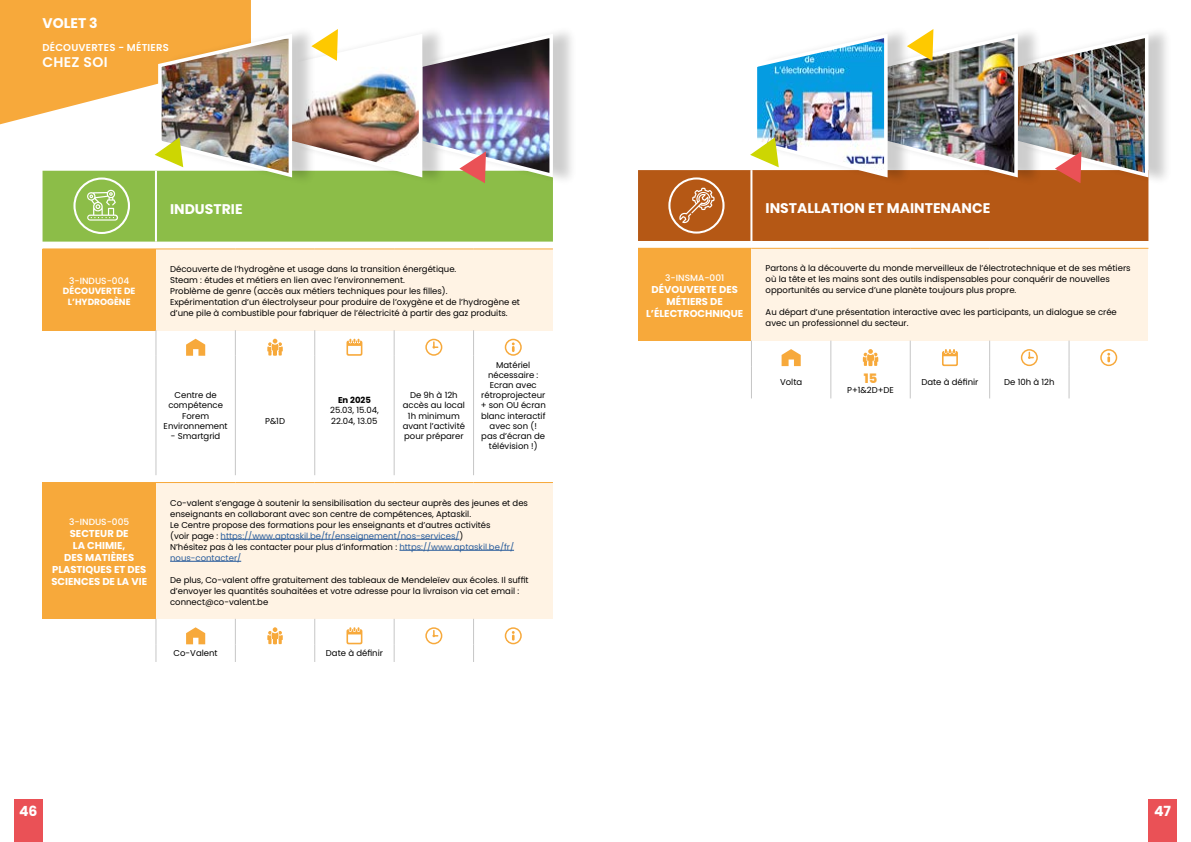
<style>
.page{position:relative;width:1191px;height:842px;background:#fff}
.page>*{position:absolute;margin:0;border:0;box-sizing:border-box;transform-origin:0 0}
.t1{font:700 14px "Poppins";color:#fff}
.t2{font:600 14px "Poppins";letter-spacing:.02em;color:#fff}
.t3{font:800 13px "Poppins";color:#f7a93b}
.t4{font:700 10px/12px "Poppins";color:#fff;text-align:center}
.t5{font:600 10px "Poppins";letter-spacing:.02em;color:#fff}
.t6{font:500 9px "Poppins";color:#fff}
.t7{font:700 9px/10.8px "Poppins";color:#fff;text-align:center}
.t8{font:8.5px/10.2px "Poppins";color:#000}
.t9{font:700 8.5px "Poppins";color:#000}
.s1{color:#275b9b}
</style>
<div class="page">
<div style="left:1148px;top:799px;width:28px;height:43px;background:#ea5156"></div>
<div style="left:14px;top:799px;width:29px;height:43px;background:#ea5156"></div>
<div style="left:43px;top:249px;width:113px;height:81px;background:#f7a93b"></div>
<div style="left:156px;top:249px;width:397px;height:81px;background:#fff3e4"></div>
<hr style="left:43px;top:248px;width:113px;height:1px;background:#f7a93b">
<hr style="left:156px;top:248px;width:79px;height:1px;background:#f7a93b">
<hr style="left:235px;top:248px;width:80px;height:1px;background:#f7a93b">
<hr style="left:315px;top:248px;width:79px;height:1px;background:#f7a93b">
<hr style="left:394px;top:248px;width:79px;height:1px;background:#f7a93b">
<hr style="left:473px;top:248px;width:80px;height:1px;background:#f7a93b">
<svg style="left:156px;top:330px;width:1px;height:26px"></svg>
<svg style="left:235px;top:330px;width:1px;height:26px"></svg>
<svg style="left:314px;top:330px;width:1px;height:26px"></svg>
<svg style="left:394px;top:330px;width:1px;height:26px"></svg>
<svg style="left:473px;top:330px;width:1px;height:26px"></svg>
<hr style="left:156px;top:356px;width:1px;height:119px;background:#c6c6c6">
<hr style="left:235px;top:356px;width:1px;height:119px;background:#c6c6c6">
<hr style="left:314px;top:356px;width:1px;height:119px;background:#c6c6c6">
<hr style="left:394px;top:356px;width:1px;height:119px;background:#c6c6c6">
<hr style="left:473px;top:356px;width:1px;height:119px;background:#c6c6c6">
<svg style="left:186px;top:339px;width:19px;height:17px"></svg>
<svg style="left:267px;top:339px;width:16px;height:17px"></svg>
<svg style="left:346px;top:339px;width:16px;height:17px"></svg>
<svg style="left:425px;top:339px;width:17px;height:17px"></svg>
<svg style="left:505px;top:339px;width:17px;height:17px"></svg>
<div style="left:43px;top:482px;width:113px;height:137px;background:#f7a93b"></div>
<div style="left:156px;top:482px;width:397px;height:137px;background:#fff3e4"></div>
<hr style="left:156px;top:482px;width:79px;height:1px;background:#f7a93b">
<hr style="left:235px;top:482px;width:80px;height:1px;background:#f7a93b">
<hr style="left:315px;top:482px;width:79px;height:1px;background:#f7a93b">
<hr style="left:394px;top:482px;width:79px;height:1px;background:#f7a93b">
<hr style="left:473px;top:482px;width:80px;height:1px;background:#f7a93b">
<svg style="left:156px;top:619px;width:1px;height:43px"></svg>
<svg style="left:235px;top:619px;width:1px;height:43px"></svg>
<svg style="left:314px;top:619px;width:1px;height:43px"></svg>
<svg style="left:394px;top:619px;width:1px;height:43px"></svg>
<svg style="left:473px;top:619px;width:1px;height:43px"></svg>
<hr style="left:221px;top:539px;width:238px;height:1px;background:#275b9b">
<hr style="left:399px;top:550px;width:115px;height:1px;background:#275b9b">
<hr style="left:170px;top:561px;width:71px;height:1px;background:#275b9b">
<svg style="left:186px;top:627px;width:19px;height:17px"></svg>
<svg style="left:267px;top:627px;width:16px;height:17px"></svg>
<svg style="left:346px;top:627px;width:16px;height:17px"></svg>
<svg style="left:425px;top:627px;width:17px;height:17px"></svg>
<svg style="left:505px;top:627px;width:17px;height:17px"></svg>
<div style="left:638px;top:248px;width:113px;height:93px;background:#f7a93b"></div>
<div style="left:751px;top:248px;width:397px;height:93px;background:#fff3e4"></div>
<hr style="left:751px;top:248px;width:80px;height:1px;background:#f7a93b">
<hr style="left:831px;top:248px;width:79px;height:1px;background:#f7a93b">
<hr style="left:910px;top:248px;width:79px;height:1px;background:#f7a93b">
<hr style="left:989px;top:248px;width:80px;height:1px;background:#f7a93b">
<hr style="left:1069px;top:248px;width:79px;height:1px;background:#f7a93b">
<svg style="left:751px;top:341px;width:1px;height:25px"></svg>
<svg style="left:830px;top:341px;width:1px;height:25px"></svg>
<svg style="left:910px;top:341px;width:1px;height:25px"></svg>
<svg style="left:989px;top:341px;width:1px;height:25px"></svg>
<svg style="left:1068px;top:341px;width:1px;height:25px"></svg>
<hr style="left:751px;top:366px;width:1px;height:32px;background:#c6c6c6">
<hr style="left:830px;top:366px;width:1px;height:32px;background:#c6c6c6">
<hr style="left:910px;top:366px;width:1px;height:32px;background:#c6c6c6">
<hr style="left:989px;top:366px;width:1px;height:32px;background:#c6c6c6">
<hr style="left:1068px;top:366px;width:1px;height:32px;background:#c6c6c6">
<svg style="left:781px;top:349px;width:19px;height:17px"></svg>
<svg style="left:863px;top:349px;width:15px;height:17px"></svg>
<svg style="left:942px;top:349px;width:16px;height:17px"></svg>
<svg style="left:1020px;top:349px;width:17px;height:17px"></svg>
<svg style="left:1100px;top:349px;width:17px;height:17px"></svg>
<div style="left:424px;top:25px;width:153px;height:161px;background:#000;opacity:.2"></div>
<img style="left:0;top:0;width:555px;height:242px">
<div style="left:1019px;top:25px;width:153px;height:161px;background:#000;opacity:.2"></div>
<div style="left:889px;top:25px;width:153px;height:161px;background:#fff"></div>
<img style="left:638px;top:29px;width:512px;height:212px">
<h1 class="t1" style="left:43px;top:15px;width:57px">VOLET 3</h1>
<p class="t5" style="left:43px;top:41px;width:128px">DÉCOUVERTES - MÉTIERS</p>
<h1 class="t2" style="left:43px;top:54px;width:67px">CHEZ SOI</h1>
<h1 class="t1" style="left:170px;top:200px;width:74px">INDUSTRIE</h1>
<p class="t6" style="left:69px;top:275px;width:62px">3-INDUS-004</p>
<p class="t7" style="left:63px;top:286px;width:74px">DÉCOUVERTE DE<br>L’HYDROGÈNE</p>
<p class="t8" style="left:170px;top:264px;width:351px;line-height:11px">Découverte de l’hydrogène et usage dans la transition énergétique.<br>Steam : études et métiers en lien avec l’environnement.<br>Problème de genre (accès aux métiers techniques pour les filles).<br>Expérimentation d’un électrolyseur pour produire de l’oxygène et de l’hydrogène et d’une pile à combustible pour fabriquer de l’électricité à partir des gaz produits.</p>
<p class="t8" style="left:164px;top:390px;width:65px;text-align:center">Centre de compétence<br>Forem<br>Environnement</p>
<p class="t8" style="left:171px;top:431px;width:51px">- Smartgrid</p>
<p class="t8" style="left:265px;top:416px;width:21px">P&amp;1D</p>
<p class="t9" style="left:338px;top:395px;width:34px">En 2025</p>
<p class="t8" style="left:330px;top:405px;width:50px">25.03, 15.04,<br>22.04, 13.05</p>
<p class="t8" style="left:403px;top:390px;width:64px;text-align:center">De 9h à 12h accès au local<br>1h minimum avant l’activité pour préparer</p>
<p class="t8" style="left:481px;top:359px;width:67px;text-align:center">Matériel nécessaire :<br>Ecran avec rétroprojecteur + son OU écran blanc interactif avec son (! pas d’écran de télévision !)</p>
<p class="t6" style="left:69px;top:517px;width:62px">3-INDUS-005</p>
<p class="t4" style="left:51px;top:528px;width:97px">SECTEUR DE<br>LA CHIMIE,<br>DES MATIÈRES<br>PLASTIQUES ET DES<br>SCIENCES DE LA VIE</p>
<p class="t8" style="left:170px;top:497px;width:359px;line-height:11px">Co-valent s’engage à soutenir la sensibilisation du secteur auprès des jeunes et des enseignants en collaborant avec son centre de compétences, Aptaskil.<br>Le Centre propose des formations pour les enseignants et d’autres activités<br>(voir page : <span class="s1">https://www.aptaskil.be/fr/enseignement/nos-services/</span>)<br>N’hésitez pas à les contacter pour plus d’information : <span class="s1">https://www.aptaskil.be/fr/ nous-contacter/</span></p>
<p class="t8" style="left:170px;top:574px;width:360px;line-height:11px">De plus, Co-valent offre gratuitement des tableaux de Mendeleïev aux écoles. Il suffit d’envoyer les quantités souhaitées et votre adresse pour la livraison via cet email : connect@co-valent.be</p>
<p class="t8" style="left:174px;top:648px;width:46px">Co-Valent</p>
<p class="t8" style="left:326px;top:648px;width:58px">Date à définir</p>
<p class="t6" style="left:665px;top:273px;width:61px">3-INSMA-001</p>
<p class="t4" style="left:646px;top:284px;width:99px">DÉVOUVERTE DES<br>MÉTIERS DE<br>L’ÉLECTROCHNIQUE</p>
<h1 class="t1" style="left:765px;top:200px;width:226px">INSTALLATION ET MAINTENANCE</h1>
<p class="t8" style="left:765px;top:263px;width:366px;line-height:11px">Partons à la découverte du monde merveilleux de l’électrotechnique et de ses métiers où la tête et les mains sont des outils indispensables pour conquérir de nouvelles opportunités au service d’une planète toujours plus propre.</p>
<p class="t8" style="left:765px;top:307px;width:353px;line-height:11px">Au départ d’une présentation interactive avec les participants, un dialogue se crée avec un professionnel du secteur.</p>
<p class="t8" style="left:780px;top:377px;width:24px">Volta</p>
<h2 class="t3" style="left:863px;top:370px;width:15px">15</h2>
<p class="t8" style="left:847px;top:385px;width:48px">P+1&amp;2D+DE</p>
<p class="t8" style="left:921px;top:377px;width:58px">Date à définir</p>
<p class="t8" style="left:1004px;top:377px;width:52px">De 10h à 12h</p>
<h1 class="t1" style="left:19px;top:803px;width:20px">46</h1>
<h1 class="t1" style="left:1154px;top:803px;width:18px">47</h1>
</div>
